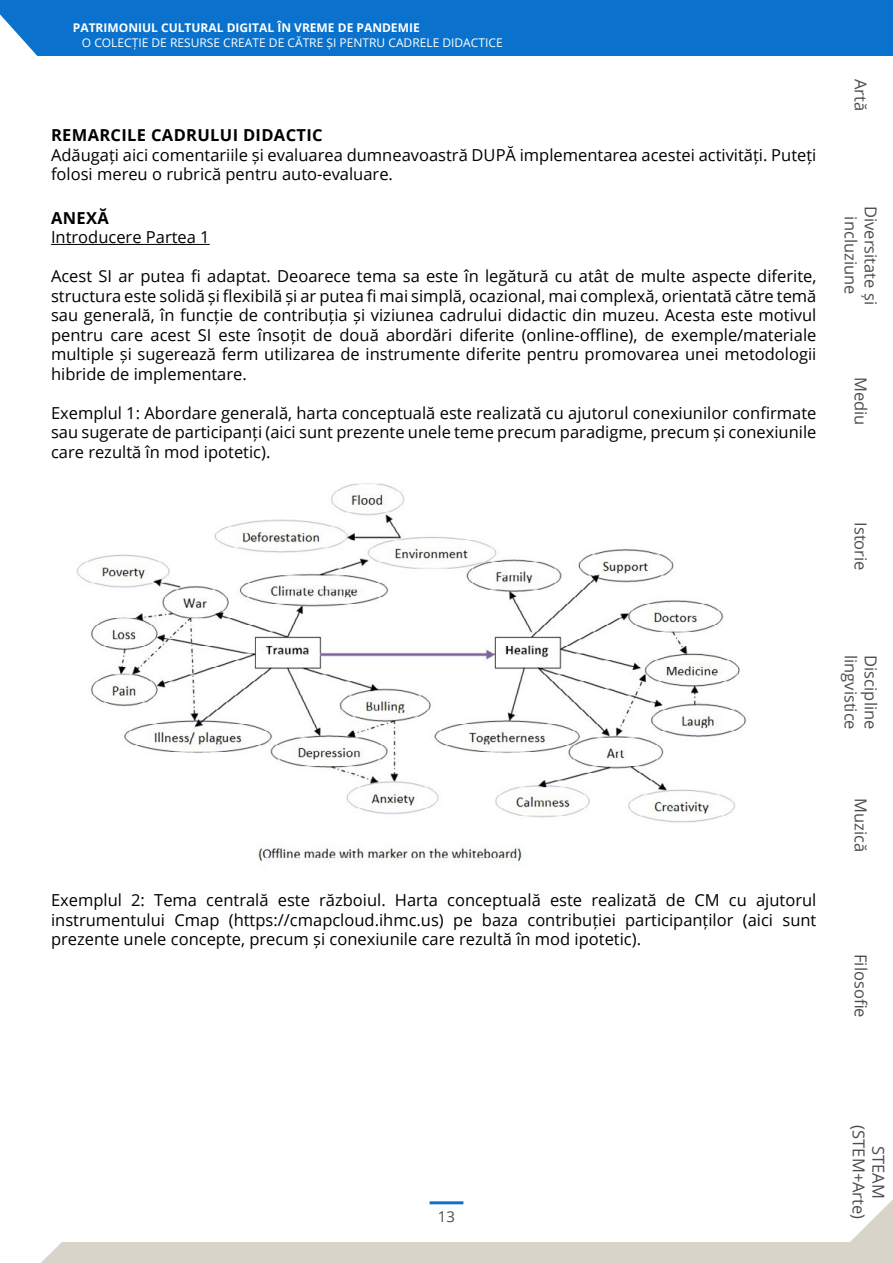
<style>
.page{position:relative;width:893px;height:1263px;background:#fff}
.page>*{position:absolute;margin:0;border:0;box-sizing:border-box;transform-origin:0 0}
.t1{font:16.5px/19.5px "Open Sans";color:#000;text-align:justify}
.t2{font:16.5px/19.8px "Open Sans";color:#4d4d4d;text-align:center}
.t3{font:700 16.5px "Open Sans";letter-spacing:.02em;color:#000}
.t4{font:15px "Open Sans";color:#4d4d4d}
.t5{font:12px "Open Sans";color:#fff}
.t6{font:700 12px "Open Sans";color:#fff}
</style>
<div class="page">
<div style="left:0;top:0;width:893px;height:56px;background:#0a72cc"></div>
<div style="left:0;top:1242px;width:893px;height:21px;background:#d9d4ca"></div>
<svg style="left:0;top:1242px;width:62px;height:21px"></svg>
<svg style="left:0;top:14px;width:38px;height:42px"></svg>
<hr style="left:430px;top:1201px;width:33px;height:3px;background:#0a72cc">
<svg style="left:850px;top:1199px;width:43px;height:43px"></svg>
<hr style="left:51px;top:244px;width:159px;height:1px;background:#000">
<img style="left:77px;top:483px;width:670px;height:379px">
<p class="t6" style="left:73px;top:19px;width:348px">PATRIMONIUL CULTURAL DIGITAL ÎN VREME DE PANDEMIE</p>
<p class="t5" style="left:82px;top:34px;width:422px">O COLECȚIE DE RESURSE CREATE DE CĂTRE ȘI PENTRU CADRELE DIDACTICE</p>
<p class="t3" style="left:51px;top:124px;width:273px">REMARCILE CADRULUI DIDACTIC</p>
<p class="t1" style="left:51px;top:145px;width:767px">Adăugați aici comentariile și evaluarea dumneavoastră DUPĂ implementarea acestei activități. Puteți folosi mereu o rubrică pentru auto-evaluare.</p>
<p class="t3" style="left:51px;top:206px;width:59px">ANEXĂ</p>
<p class="t1" style="left:51px;top:227px;width:160px">Introducere Partea 1</p>
<p class="t1" style="left:51px;top:266px;width:767px">Acest SI ar putea fi adaptat. Deoarece tema sa este în legătură cu atât de multe aspecte diferite, structura este solidă și flexibilă și ar putea fi mai simplă, ocazional, mai complexă, orientată către temă sau generală, în funcție de contribuția și viziunea cadrului didactic din muzeu. Acesta este motivul pentru care acest SI este însoțit de două abordări diferite (online-offline), de exemple/materiale multiple și sugerează ferm utilizarea de instrumente diferite pentru promovarea unei metodologii hibride de implementare.</p>
<p class="t1" style="left:51px;top:403px;width:767px">Exemplul 1: Abordare generală, harta conceptuală este realizată cu ajutorul conexiunilor confirmate sau sugerate de participanți (aici sunt prezente unele teme precum paradigme, precum și conexiunile care rezultă în mod ipotetic).</p>
<p class="t2" style="left:871px;top:79px;width:34px;rotate:90deg">Artă</p>
<p class="t2" style="left:881px;top:206px;width:100px;rotate:90deg">Diversitate și incluziune</p>
<p class="t2" style="left:871px;top:377px;width:50px;rotate:90deg">Mediu</p>
<p class="t2" style="left:871px;top:522px;width:50px;rotate:90deg">Istorie</p>
<p class="t2" style="left:861px;top:655px;width:76px;rotate:90deg">lingvistice</p>
<p class="t2" style="left:881px;top:655px;width:75px;rotate:90deg">Discipline</p>
<p class="t1" style="left:51px;top:890px;width:767px">Exemplul 2: Tema centrală este războiul. Harta conceptuală este realizată de CM cu ajutorul instrumentului Cmap (https://cmapcloud.ihmc.us) pe baza contribuției participanților (aici sunt prezente unele concepte, precum și conexiunile care rezultă în mod ipotetic).</p>
<p class="t2" style="left:871px;top:798px;width:55px;rotate:90deg">Muzică</p>
<p class="t2" style="left:871px;top:954px;width:65px;rotate:90deg">Filosofie</p>
<p class="t4" style="left:438px;top:1206px;width:19px">13</p>
<p class="t2" style="left:889px;top:1125px;width:95px;rotate:90deg">STEAM (STEM+Arte)</p>
</div>
